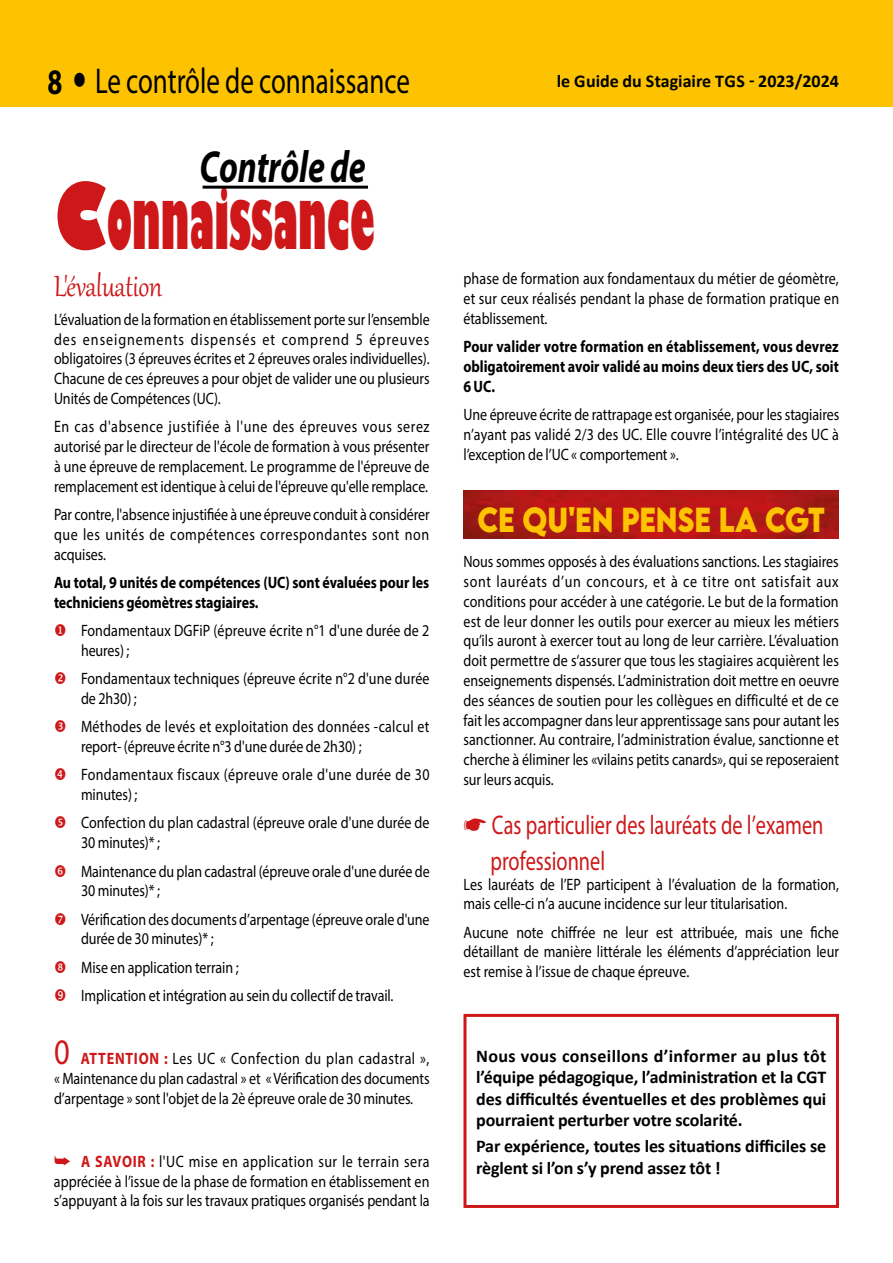
<style>
.page{position:relative;width:893px;height:1263px;background:#fff}
.page>*{position:absolute;margin:0;border:0;box-sizing:border-box;transform-origin:0 0}
.t1{font:800 81px "Gill Sans";color:#cd1719;scale:.44 1}
.t2{font:italic 700 45px "Myriad Pro";letter-spacing:-.005em;color:#000;scale:.75 1}
.t3{font:36px "Myriad Pro";color:#000;scale:.75 1}
.t4{font:36px "Gabriola";letter-spacing:-.005em;color:#cd1719;scale:.85 1}
.t5{font:700 30.9px "LEMONMILK";letter-spacing:-.005em;color:#fdc300;scale:.86 1}
.t6{font:27px/36px "Myriad Pro";color:#cd1719;scale:.75 1}
.t7{font:700 18px/21.6px "Calibri";letter-spacing:-.005em;color:#000;text-align:justify}
.t8{font:16.5px/19.8px "Myriad Pro";letter-spacing:-.005em;color:#000;text-align:justify;scale:.85 1}
.t9{font:700 16.5px/19.8px "Myriad Pro";letter-spacing:-.005em;color:#000;scale:.85 1}
.t10{font:16.5px/19.8px "Myriad Pro";letter-spacing:.02em;color:#000;scale:.85 1}
.t11{font:16.5px/19.8px "Myriad Pro";letter-spacing:.025em;color:#000;scale:.85 1}
.s1{font-weight:700}
.s2{font-size:90px}
.s3{color:#cd1719}
.s4{font-size:36px;color:#cd1719}
.s5{font-weight:700;color:#cd1719}
</style>
<div class="page">
<div style="left:0;top:0;width:893px;height:106px;background:#fdc300"></div>
<hr style="left:203px;top:186px;width:165px;height:3px;background:#000">
<div style="left:463px;top:1014px;width:376px;height:194px;border:3px solid #cd1719"></div>
<img style="left:463px;top:490px;width:376px;height:48px">
<h3 class="t3" style="left:48px;top:59px;width:485px"><span class="s1">8</span> Le contrôle de connaissance</h3>
<p class="t7" style="left:557px;top:70px;width:284px">le Guide du Stagiaire TGS - 2023/2024</p>
<h2 class="t2" style="left:200px;top:137px;width:223px">Contrôle de</h2>
<h1 class="t1" style="left:54px;top:169px;width:731px"><span class="s2">C</span>onnaissance</h1>
<h3 class="t4" style="left:54px;top:263px;width:129px">L'évaluation</h3>
<p class="t8" style="left:54px;top:309px;width:443px">L’évaluation de la formation en établissement porte sur l’ensemble des enseignements dispensés et comprend 5 épreuves obligatoires (3 épreuves écrites et 2 épreuves orales individuelles).<br>Chacune de ces épreuves a pour objet de valider une ou plusieurs Unités de Compétences (UC).</p>
<p class="t8" style="left:54px;top:417px;width:443px">En cas d'absence justifiée à l'une des épreuves vous serez autorisé par le directeur de l'école de formation à vous présenter à une épreuve de remplacement. Le programme de l'épreuve de remplacement est identique à celui de l'épreuve qu'elle remplace.</p>
<p class="t8" style="left:54px;top:504px;width:443px">Par contre, l'absence injustifiée à une épreuve conduit à considérer que les unités de compétences correspondantes sont non acquises.</p>
<p class="t9" style="left:54px;top:572px;width:443px">Au total, 9 unités de compétences (UC) sont évaluées pour les techniciens géomètres stagiaires.</p>
<p class="t8" style="left:81px;top:620px;width:411px;text-indent:-27px"><span class="s3">◆</span> Fondamentaux DGFiP (épreuve écrite n°1 d'une durée de 2 heures) ;</p>
<p class="t8" style="left:81px;top:668px;width:411px">Fondamentaux techniques (épreuve écrite n°2 d'une durée de 2h30) ;</p>
<p class="t10" style="left:81px;top:716px;width:412px">Méthodes de levés et exploitation des données -calcul et report- (épreuve écrite n°3 d'une durée de 2h30) ;</p>
<p class="t11" style="left:81px;top:764px;width:412px">Fondamentaux fiscaux (épreuve orale d'une durée de 30 minutes) ;</p>
<p class="t8" style="left:81px;top:813px;width:412px">Confection du plan cadastral (épreuve orale d'une durée de<br>30 minutes)* ;</p>
<p class="t8" style="left:81px;top:861px;width:412px">Maintenance du plan cadastral (épreuve orale d'une durée de<br>30 minutes)* ;</p>
<p class="t8" style="left:81px;top:909px;width:412px">Vérification des documents d’arpentage (épreuve orale d'une durée de 30 minutes)* ;</p>
<p class="t8" style="left:81px;top:953px;width:369px;line-height:28.3px">Mise en application terrain ;<br>Implication et intégration au sein du collectif de travail.</p>
<p class="t8" style="left:54px;top:1048px;width:444px"><span class="s4">0</span> <span class="s5">ATTENTION :</span> Les UC « Confection du plan cadastral », « Maintenance du plan cadastral » et « Vérification des documents d’arpentage » sont l'objet de la 2è épreuve orale de 30 minutes.</p>
<p class="t8" style="left:54px;top:1151px;width:443px;text-indent:27px"><span class="s5">A SAVOIR :</span> l'UC mise en application sur le terrain sera appréciée à l’issue de la phase de formation en établissement en s’appuyant à la fois sur les travaux pratiques organisés pendant la</p>
<p class="t8" style="left:463px;top:268px;width:443px">phase de formation aux fondamentaux du métier de géomètre, et sur ceux réalisés pendant la phase de formation pratique en établissement.</p>
<p class="t9" style="left:463px;top:336px;width:443px;text-align:justify">Pour valider votre formation en établissement, vous devrez obligatoirement avoir validé au moins deux tiers des UC, soit 6 UC.</p>
<p class="t8" style="left:463px;top:404px;width:444px">Une épreuve écrite de rattrapage est organisée, pour les stagiaires n’ayant pas validé 2/3 des UC. Elle couvre l’intégralité des UC à l’exception de l’UC « comportement ».</p>
<h3 class="t5" style="left:477px;top:498px;width:210px">CE QU'EN PENSE</h3>
<h3 class="t5" style="left:719px;top:498px;width:125px">LA CGT</h3>
<p class="t8" style="left:463px;top:551px;width:444px">Nous sommes opposés à des évaluations sanctions. Les stagiaires sont lauréats d’un concours, et à ce titre ont satisfait aux conditions pour accéder à une catégorie. Le but de la formation est de leur donner les outils pour exercer au mieux les métiers qu’ils auront à exercer tout au long de leur carrière. L’évaluation doit permettre de s‘assurer que tous les stagiaires acquièrent les enseignements dispensés. L’administration doit mettre en oeuvre des séances de soutien pour les collègues en difficulté et de ce fait les accompagner dans leur apprentissage sans pour autant les sanctionner. Au contraire, l’administration évalue, sanctionne et cherche à éliminer les «vilains petits canards», qui se reposeraient sur leurs acquis.</p>
<h3 class="t6" style="left:490px;top:806px;width:445px">Cas particulier des lauréats de l’examen professionnel</h3>
<p class="t8" style="left:463px;top:874px;width:443px">Les lauréats de l’EP participent à l’évaluation de la formation, mais celle-ci n’a aucune incidence sur leur titularisation.</p>
<p class="t8" style="left:463px;top:922px;width:443px">Aucune note chiffrée ne leur est attribuée, mais une fiche détaillant de manière littérale les éléments d’appréciation leur est remise à l’issue de chaque épreuve.</p>
<p class="t7" style="left:476px;top:1044px;width:352px">Nous vous conseillons d’informer au plus tôt l’équipe pédagogique, l’administration et la CGT des difficultés éventuelles et des problèmes qui pourraient perturber votre scolarité.</p>
<p class="t7" style="left:476px;top:1135px;width:352px">Par expérience, toutes les situations difficiles se règlent si l’on s’y prend assez tôt !</p>
</div>
